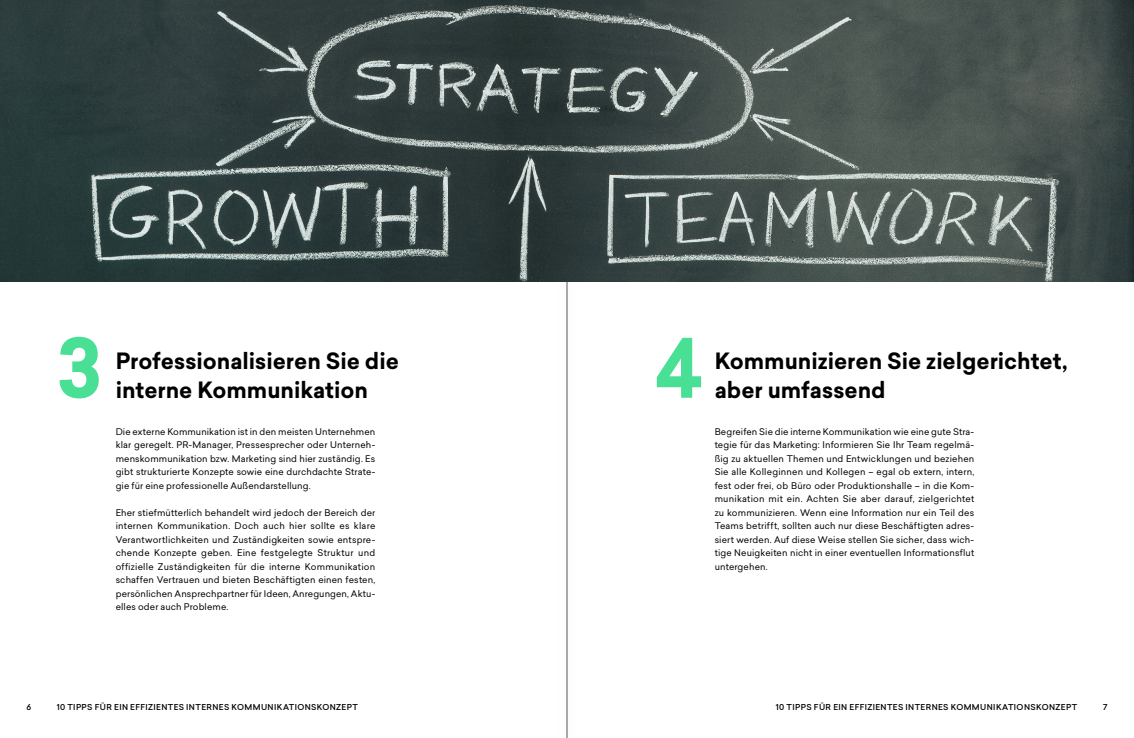
<style>
.page{position:relative;width:1134px;height:738px;background:#fff}
.page>*{position:absolute;margin:0;border:0;box-sizing:border-box;transform-origin:0 0}
.t1{font:700 80px "Sailec";color:#49e095}
.t2{font:700 22px "Sailec";color:#000}
.t3{font:9px/13.5px "Sailec";letter-spacing:.01em;color:#000;text-align:justify}
.t4{font:500 8px "Sailec";letter-spacing:.05em;color:#000}
</style>
<div class="page">
<hr style="left:567px;top:0;width:1px;height:737px;background:#575756">
<img style="left:0;top:0;width:1134px;height:281px">
<h1 class="t1" style="left:57px;top:311px;width:47px">3</h1>
<h2 class="t2" style="left:116px;top:345px;width:285px">Professionalisieren Sie die</h2>
<h2 class="t2" style="left:116px;top:373px;width:254px">interne Kommunikation</h2>
<p class="t3" style="left:116px;top:424px;width:261px">Die externe Kommunikation ist in den meisten Unternehmen klar geregelt. PR-Manager, Pressesprecher oder Unterneh&shy;menskommunikation bzw. Marketing sind hier zuständig. Es gibt strukturierte Konzepte sowie eine durchdachte Strate&shy;gie für eine professionelle Außendarstellung.</p>
<p class="t3" style="left:116px;top:505px;width:261px">Eher stiefmütterlich behandelt wird jedoch der Bereich der internen Kommunikation. Doch auch hier sollte es klare Verantwortlichkeiten und Zuständigkeiten sowie entspre&shy;chende Konzepte geben. Eine festgelegte Struktur und offizielle Zuständigkeiten für die interne Kommunikation schaffen Vertrauen und bieten Beschäftigten einen festen, persönlichen Ansprechpartner für Ideen, Anregungen, Aktu&shy;elles oder auch Probleme.</p>
<h1 class="t1" style="left:655px;top:311px;width:50px">4</h1>
<h2 class="t2" style="left:715px;top:345px;width:354px">Kommunizieren Sie zielgerichtet,</h2>
<h2 class="t2" style="left:715px;top:373px;width:173px">aber umfassend</h2>
<p class="t3" style="left:715px;top:424px;width:261px">Begreifen Sie die interne Kommunikation wie eine gute Stra&shy;tegie für das Marketing: Informieren Sie Ihr Team regelmä&shy;ßig zu aktuellen Themen und Entwicklungen und beziehen Sie alle Kolleginnen und Kollegen – egal ob extern, intern, fest oder frei, ob Büro oder Produktionshalle – in die Kom&shy;munikation mit ein. Achten Sie aber darauf, zielgerichtet zu kommunizieren. Wenn eine Information nur ein Teil des Teams betrifft, sollten auch nur diese Beschäftigten adres&shy;siert werden. Auf diese Weise stellen Sie sicher, dass wich&shy;tige Neuigkeiten nicht in einer eventuellen Informationsflut untergehen.</p>
<p class="t4" style="left:27px;top:701px;width:6px">6</p>
<p class="t4" style="left:57px;top:700px;width:303px">10 TIPPS FÜR EIN EFFIZIENTES INTERNES KOMMUNIKATIONSKONZEPT</p>
<p class="t4" style="left:776px;top:701px;width:303px">10 TIPPS FÜR EIN EFFIZIENTES INTERNES KOMMUNIKATIONSKONZEPT</p>
<p class="t4" style="left:1103px;top:701px;width:6px">7</p>
</div>
